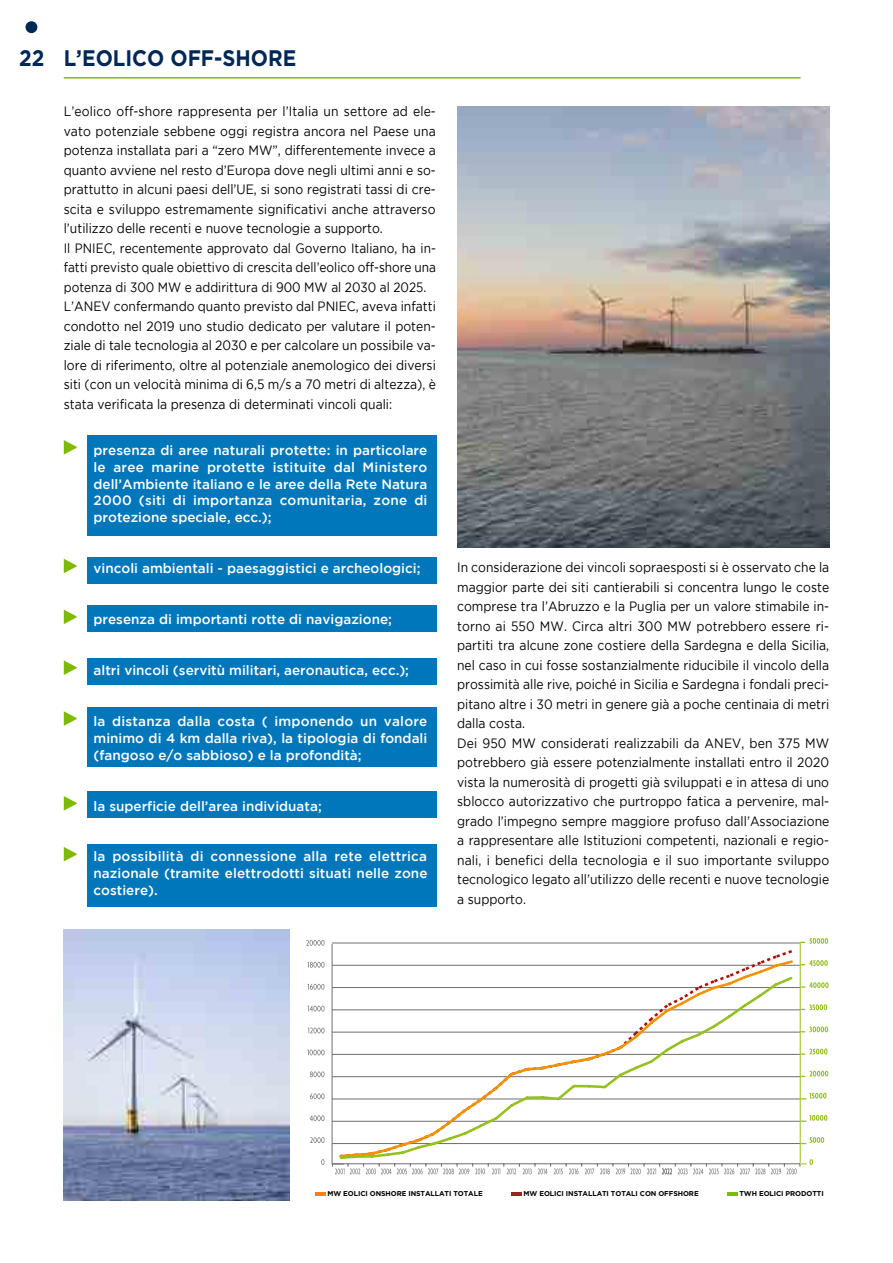
<style>
.page{position:relative;width:893px;height:1263px;background:#fff}
.page>*{position:absolute;margin:0;border:0;box-sizing:border-box;transform-origin:0 0}
.t1{font:700 22.5px "Gotham";color:#002856;scale:.9 1}
.t2{font:13.5px/19.5px "Gotham";color:#000;scale:.9 1}
.t3{font:500 13.5px/17px "Gotham";color:#fff;text-align:justify}
.t4{font:700 7.05px "Gotham";letter-spacing:-.01em;color:#000}
</style>
<div class="page">
<div style="left:87px;top:435px;width:350px;height:100px;background:#0077ba"></div>
<div style="left:87px;top:557px;width:350px;height:27px;background:#0077ba"></div>
<div style="left:87px;top:605px;width:350px;height:27px;background:#0077ba"></div>
<div style="left:87px;top:658px;width:350px;height:26px;background:#0077ba"></div>
<div style="left:87px;top:707px;width:350px;height:60px;background:#0077ba"></div>
<div style="left:87px;top:791px;width:350px;height:27px;background:#0077ba"></div>
<div style="left:87px;top:844px;width:350px;height:62px;background:#0077ba"></div>
<div style="left:26px;top:21px;width:11px;height:12px;background:#002856;border-radius:50%"></div>
<hr style="left:64px;top:77px;width:736px;height:2px;background:#7ebb00">
<svg style="left:64px;top:440px;width:13px;height:15px"></svg>
<svg style="left:64px;top:559px;width:13px;height:14px"></svg>
<svg style="left:64px;top:609px;width:13px;height:15px"></svg>
<svg style="left:64px;top:660px;width:13px;height:15px"></svg>
<svg style="left:64px;top:711px;width:13px;height:15px"></svg>
<svg style="left:64px;top:796px;width:13px;height:15px"></svg>
<svg style="left:64px;top:847px;width:13px;height:14px"></svg>
<img style="left:457px;top:106px;width:372px;height:441px">
<svg style="left:321px;top:1159px;width:3px;height:6px"></svg>
<svg style="left:310px;top:1093px;width:14px;height:6px"></svg>
<svg style="left:310px;top:1115px;width:14px;height:6px"></svg>
<svg style="left:310px;top:1137px;width:14px;height:6px"></svg>
<svg style="left:310px;top:1071px;width:14px;height:6px"></svg>
<svg style="left:307px;top:1049px;width:17px;height:6px"></svg>
<svg style="left:308px;top:1028px;width:16px;height:5px"></svg>
<svg style="left:307px;top:1006px;width:17px;height:5px"></svg>
<svg style="left:307px;top:984px;width:17px;height:5px"></svg>
<svg style="left:307px;top:962px;width:17px;height:6px"></svg>
<svg style="left:306px;top:940px;width:18px;height:6px"></svg>
<svg style="left:332px;top:1159px;width:481px;height:15px"></svg>
<svg style="left:801px;top:1137px;width:23px;height:7px"></svg>
<svg style="left:801px;top:1115px;width:26px;height:7px"></svg>
<svg style="left:801px;top:1093px;width:25px;height:6px"></svg>
<svg style="left:801px;top:1071px;width:27px;height:6px"></svg>
<svg style="left:801px;top:1048px;width:26px;height:7px"></svg>
<svg style="left:801px;top:1026px;width:27px;height:6px"></svg>
<svg style="left:801px;top:1004px;width:26px;height:6px"></svg>
<svg style="left:800px;top:938px;width:28px;height:6px"></svg>
<svg style="left:801px;top:960px;width:27px;height:6px"></svg>
<svg style="left:801px;top:982px;width:28px;height:6px"></svg>
<hr style="left:332px;top:944px;width:1px;height:220px;background:#706f6f">
<hr style="left:332px;top:1143px;width:468px;height:1px;background:#706f6f">
<hr style="left:332px;top:1121px;width:468px;height:1px;background:#706f6f">
<hr style="left:332px;top:1099px;width:468px;height:1px;background:#706f6f">
<hr style="left:332px;top:1076px;width:468px;height:1px;background:#706f6f">
<hr style="left:332px;top:1032px;width:468px;height:1px;background:#706f6f">
<hr style="left:332px;top:1054px;width:468px;height:1px;background:#706f6f">
<hr style="left:332px;top:987px;width:468px;height:1px;background:#706f6f">
<hr style="left:332px;top:1009px;width:468px;height:1px;background:#706f6f">
<hr style="left:332px;top:965px;width:468px;height:1px;background:#706f6f">
<hr style="left:332px;top:943px;width:468px;height:1px;background:#706f6f">
<hr style="left:800px;top:942px;width:1px;height:221px;background:#95c11f">
<svg style="left:338px;top:958px;width:457px;height:164px"></svg>
<svg style="left:338px;top:975px;width:456px;height:185px"></svg>
<svg style="left:315px;top:1193px;width:10px;height:3px"></svg>
<svg style="left:511px;top:1193px;width:10px;height:3px"></svg>
<svg style="left:727px;top:1193px;width:10px;height:3px"></svg>
<img style="left:64px;top:929px;width:225px;height:271px">
<h1 class="t1" style="left:19px;top:45px;width:309px">22 L’EOLICO OFF-SHORE</h1>
<p class="t2" style="left:64px;top:101px;width:415px">L’eolico off-shore rappresenta per l’Italia un settore ad ele&shy;vato potenziale sebbene oggi registra ancora nel Paese una potenza installata pari a “zero MW”, differentemente invece a quanto avviene nel resto d’Europa dove negli ultimi anni e so&shy;prattutto in alcuni paesi dell’UE, si sono registrati tassi di cre&shy;scita e sviluppo estremamente significativi anche attraverso l’utilizzo delle recenti e nuove tecnologie a supporto.<br>Il PNIEC, recentemente approvato dal Governo Italiano, ha in&shy;fatti previsto quale obiettivo di crescita dell’eolico off-shore una potenza di 300 MW e addirittura di 900 MW al 2030 al 2025.<br>L’ANEV confermando quanto previsto dal PNIEC, aveva infatti condotto nel 2019 uno studio dedicato per valutare il poten&shy;ziale di tale tecnologia al 2030 e per calcolare un possibile va&shy;lore di riferimento, oltre al potenziale anemologico dei diversi siti (con un velocità minima di 6,5 m/s a 70 metri di altezza), è stata verificata la presenza di determinati vincoli quali:</p>
<p class="t3" style="left:94px;top:441px;width:335px">presenza di aree naturali protette: in particolare le aree marine protette istituite dal Ministero dell’Ambiente italiano e le aree della Rete Natura 2000 (siti di importanza comunitaria, zone di protezione speciale, ecc.);</p>
<p class="t3" style="left:94px;top:560px;width:328px">vincoli ambientali - paesaggistici e archeologici;</p>
<p class="t3" style="left:94px;top:611px;width:300px">presenza di importanti rotte di navigazione;</p>
<p class="t3" style="left:94px;top:661px;width:317px">altri vincoli (servitù militari, aeronautica, ecc.);</p>
<p class="t3" style="left:94px;top:712px;width:335px">la distanza dalla costa ( imponendo un valore minimo di 4 km dalla riva), la tipologia di fondali (fangoso e/o sabbioso) e la profondità;</p>
<p class="t3" style="left:94px;top:797px;width:230px">la superficie dell’area individuata;</p>
<p class="t3" style="left:94px;top:848px;width:335px">la possibilità di connessione alla rete elettrica nazionale (tramite elettrodotti situati nelle zone costiere).</p>
<p class="t2" style="left:457px;top:557px;width:415px">In considerazione dei vincoli sopraesposti si è osservato che la maggior parte dei siti cantierabili si concentra lungo le coste comprese tra l’Abruzzo e la Puglia per un valore stimabile in&shy;torno ai 550 MW. Circa altri 300 MW potrebbero essere ri&shy;partiti tra alcune zone costiere della Sardegna e della Sicilia, nel caso in cui fosse sostanzialmente riducibile il vincolo della prossimità alle rive, poiché in Sicilia e Sardegna i fondali preci&shy;pitano altre i 30 metri in genere già a poche centinaia di metri dalla costa.<br>Dei 950 MW considerati realizzabili da ANEV, ben 375 MW potrebbero già essere potenzialmente installati entro il 2020 vista la numerosità di progetti già sviluppati e in attesa di uno sblocco autorizzativo che purtroppo fatica a pervenire, mal&shy;grado l’impegno sempre maggiore profuso dall’Associazione a rappresentare alle Istituzioni competenti, nazionali e regio&shy;nali, i benefici della tecnologia e il suo importante sviluppo tecnologico legato all’utilizzo delle recenti e nuove tecnologie a supporto.</p>
<p class="t4" style="left:327px;top:1189px;width:157px">MW EOLICI ONSHORE INSTALLATI TOTALE</p>
<p class="t4" style="left:524px;top:1189px;width:177px">MW EOLICI INSTALLATI TOTALI CON OFFSHORE</p>
<p class="t4" style="left:739px;top:1189px;width:86px">TWH EOLICI PRODOTTI</p>
</div>
